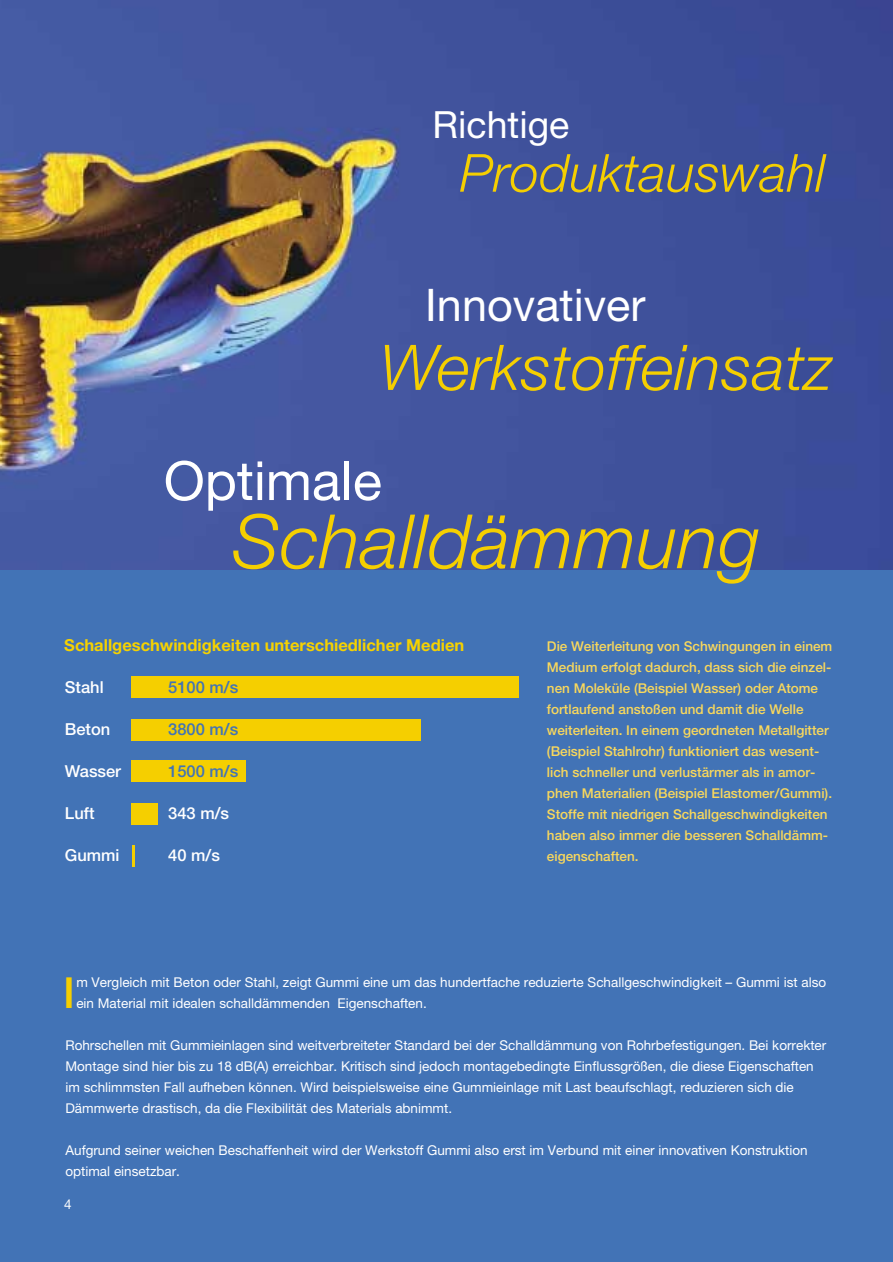
<style>
.page{position:relative;width:893px;height:1262px;background:#fff}
.page>*{position:absolute;margin:0;border:0;box-sizing:border-box;transform-origin:0 0}
.t1{font:italic 300 75px "Helvetica Neue";letter-spacing:.005em;color:#f5cf00}
.t2{font:italic 300 63px "Helvetica Neue";letter-spacing:.01em;color:#f5cf00}
.t3{font:54px "Helvetica Neue";color:#fff}
.t4{font:italic 300 52.5px "Helvetica Neue";letter-spacing:.005em;color:#f5cf00}
.t5{font:45px "Helvetica Neue";color:#fff}
.t6{font:500 42.9px "Helvetica Neue";color:#f5cf00}
.t7{font:37.5px "Helvetica Neue";color:#fff}
.t8{font:700 16.5px "Helvetica Neue";color:#f6d200}
.t9{font:500 16.5px "Helvetica Neue";color:#fff}
.t10{font:500 16.5px "Helvetica Neue";color:#4273b6}
.t11{font:13.5px/21px "Helvetica Neue";color:#fff}
.t12{font:500 13.5px/21px "Helvetica Neue";color:#f9d85c}
</style>
<div class="page">
<div style="left:0;top:531px;width:892px;height:730px;background:#4273b6"></div>
<img style="left:0;top:0;width:892px;height:570px">
<hr style="left:131px;top:845px;width:3px;height:21px;background:#f5cf00">
<div style="left:131px;top:803px;width:27px;height:21px;background:#f5cf00"></div>
<div style="left:131px;top:760px;width:115px;height:22px;background:#f5cf00"></div>
<div style="left:131px;top:719px;width:289px;height:21px;background:#f5cf00"></div>
<div style="left:131px;top:676px;width:387px;height:21px;background:#f5cf00"></div>
<h3 class="t7" style="left:432px;top:111px;width:138px">Richtige</h3>
<h3 class="t4" style="left:460px;top:154px;width:367px">Produktauswahl</h3>
<h3 class="t5" style="left:425px;top:289px;width:221px">Innovativer</h3>
<h2 class="t2" style="left:380px;top:345px;width:453px">Werkstoffeinsatz</h2>
<h3 class="t3" style="left:164px;top:461px;width:220px">Optimale</h3>
<h1 class="t1" style="left:232px;top:514px;width:529px">Schalldämmung</h1>
<p class="t8" style="left:64px;top:639px;width:401px">Schallgeschwindigkeiten unterschiedlicher Medien</p>
<p class="t9" style="left:65px;top:681px;width:40px">Stahl</p>
<p class="t9" style="left:65px;top:723px;width:47px">Beton</p>
<p class="t9" style="left:65px;top:765px;width:58px">Wasser</p>
<p class="t9" style="left:65px;top:807px;width:31px">Luft</p>
<p class="t9" style="left:65px;top:849px;width:56px">Gummi</p>
<p class="t10" style="left:168px;top:681px;width:71px">5100 m/s</p>
<p class="t10" style="left:168px;top:723px;width:71px">3800 m/s</p>
<p class="t10" style="left:168px;top:765px;width:71px">1500 m/s</p>
<p class="t9" style="left:168px;top:807px;width:62px">343 m/s</p>
<p class="t9" style="left:168px;top:849px;width:53px">40 m/s</p>
<p class="t12" style="left:547px;top:637px;width:287px">Die Weiterleitung von Schwingungen in einem Medium erfolgt dadurch, dass sich die einzel&shy;nen Moleküle (Beispiel Wasser) oder Atome fortlaufend anstoßen und damit die Welle weiterleiten. In einem geordneten Metallgitter (Beispiel Stahlrohr) funktioniert das wesent&shy;lich schneller und verlustärmer als in amor&shy;phen Materialien (Beispiel Elastomer/Gummi).<br>Stoffe mit niedrigen Schallgeschwindigkeiten haben also immer die besseren Schalldämm&shy;eigenschaften.</p>
<h3 class="t6" style="left:63px;top:977px;width:13px">I</h3>
<p class="t11" style="left:76px;top:973px;width:751px">m Vergleich mit Beton oder Stahl, zeigt Gummi eine um das hundertfache reduzierte Schallgeschwindigkeit – Gummi ist also ein Material mit idealen schalldämmenden Eigenschaften.</p>
<p class="t11" style="left:65px;top:1036px;width:762px">Rohrschellen mit Gummieinlagen sind weitverbreiteter Standard bei der Schalldämmung von Rohrbefestigungen. Bei korrekter Montage sind hier bis zu 18 dB(A) erreichbar. Kritisch sind jedoch montagebedingte Einflussgrößen, die diese Eigenschaften im schlimmsten Fall aufheben können. Wird beispielsweise eine Gummieinlage mit Last beaufschlagt, reduzieren sich die Dämmwerte drastisch, da die Flexibilität des Materials abnimmt.</p>
<p class="t11" style="left:65px;top:1141px;width:743px">Aufgrund seiner weichen Beschaffenheit wird der Werkstoff Gummi also erst im Verbund mit einer innovativen Konstruktion optimal einsetzbar.</p>
<p class="t11" style="left:64px;top:1195px;width:9px">4</p>
</div>
